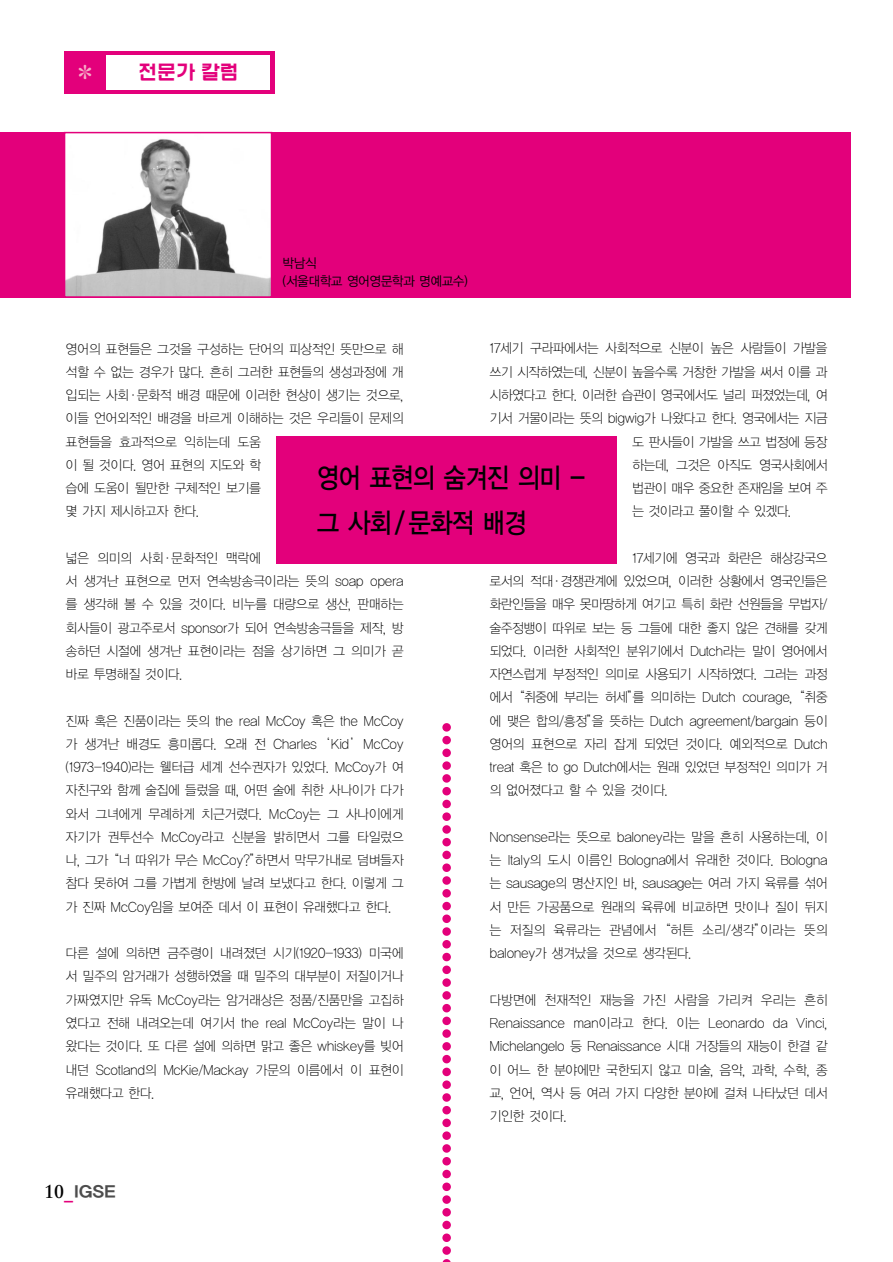
<style>
.page{position:relative;width:893px;height:1262px;background:#fff}
.page>*{position:absolute;margin:0;border:0;box-sizing:border-box;transform-origin:0 0}
.t1{font:27.6px/45px "YGO13";letter-spacing:-.105em;color:#000;scale:.87 1}
.t2{font:700 20.4px "HY Wul Nun";color:#e3007b;scale:.95 1}
.t3{font:15.6px "YGO15";color:#4d4d4d;scale:1.11 1}
.t4{font:13.35px/23.2px "YGO11";letter-spacing:-.1em;color:#000;text-align:justify;scale:.95 1}
.t5{font:13.05px/18px "YGO12";letter-spacing:-.1em;color:#000;scale:.95 1}
.s1{font-family:"Classical Garamond BT";font-size:18.9px;color:#000}
.s2{font-family:"Classical Garamond BT";font-size:18.9px;color:#e3007b}
</style>
<div class="page">
<div style="left:0;top:132px;width:850px;height:166px;background:#e3007b"></div>
<div style="left:64px;top:51px;width:210px;height:43px;background:#e3007b"></div>
<div style="left:106px;top:55px;width:164px;height:34px;background:#fff"></div>
<div style="left:276px;top:436px;width:341px;height:127px;background:#e3007b"></div>
<img style="left:67px;top:135px;width:202px;height:160px">
<div style="left:64px;top:132px;width:208px;height:166px;border:2px solid #e3007b"></div>
<div style="left:442px;top:723px;width:9px;height:8px;background:#e3007b;border-radius:50%"></div>
<div style="left:442px;top:736px;width:9px;height:8px;background:#e3007b;border-radius:50%"></div>
<div style="left:442px;top:748px;width:9px;height:9px;background:#e3007b;border-radius:50%"></div>
<div style="left:442px;top:761px;width:9px;height:9px;background:#e3007b;border-radius:50%"></div>
<div style="left:442px;top:774px;width:9px;height:8px;background:#e3007b;border-radius:50%"></div>
<div style="left:442px;top:787px;width:9px;height:8px;background:#e3007b;border-radius:50%"></div>
<svg style="left:442px;top:799px;width:9px;height:9px"></svg>
<div style="left:442px;top:812px;width:9px;height:9px;background:#e3007b;border-radius:50%"></div>
<div style="left:442px;top:825px;width:9px;height:8px;background:#e3007b;border-radius:50%"></div>
<div style="left:442px;top:838px;width:9px;height:8px;background:#e3007b;border-radius:50%"></div>
<svg style="left:442px;top:850px;width:9px;height:9px"></svg>
<div style="left:442px;top:863px;width:9px;height:9px;background:#e3007b;border-radius:50%"></div>
<div style="left:442px;top:876px;width:9px;height:8px;background:#e3007b;border-radius:50%"></div>
<div style="left:442px;top:889px;width:9px;height:8px;background:#e3007b;border-radius:50%"></div>
<svg style="left:442px;top:901px;width:9px;height:9px"></svg>
<div style="left:442px;top:914px;width:9px;height:9px;background:#e3007b;border-radius:50%"></div>
<div style="left:442px;top:927px;width:9px;height:8px;background:#e3007b;border-radius:50%"></div>
<div style="left:442px;top:940px;width:9px;height:8px;background:#e3007b;border-radius:50%"></div>
<svg style="left:442px;top:952px;width:9px;height:9px"></svg>
<div style="left:442px;top:965px;width:9px;height:9px;background:#e3007b;border-radius:50%"></div>
<div style="left:442px;top:978px;width:9px;height:8px;background:#e3007b;border-radius:50%"></div>
<div style="left:442px;top:991px;width:9px;height:8px;background:#e3007b;border-radius:50%"></div>
<div style="left:442px;top:1004px;width:9px;height:8px;background:#e3007b;border-radius:50%"></div>
<div style="left:442px;top:1016px;width:9px;height:9px;background:#e3007b;border-radius:50%"></div>
<div style="left:442px;top:1029px;width:9px;height:8px;background:#e3007b;border-radius:50%"></div>
<div style="left:442px;top:1042px;width:9px;height:8px;background:#e3007b;border-radius:50%"></div>
<svg style="left:442px;top:1054px;width:9px;height:9px"></svg>
<svg style="left:442px;top:1067px;width:9px;height:9px"></svg>
<div style="left:442px;top:1080px;width:9px;height:9px;background:#e3007b;border-radius:50%"></div>
<div style="left:442px;top:1093px;width:9px;height:8px;background:#e3007b;border-radius:50%"></div>
<div style="left:442px;top:1106px;width:9px;height:8px;background:#e3007b;border-radius:50%"></div>
<div style="left:442px;top:1118px;width:9px;height:9px;background:#e3007b;border-radius:50%"></div>
<div style="left:442px;top:1131px;width:9px;height:8px;background:#e3007b;border-radius:50%"></div>
<div style="left:442px;top:1144px;width:9px;height:8px;background:#e3007b;border-radius:50%"></div>
<div style="left:442px;top:1157px;width:9px;height:8px;background:#e3007b;border-radius:50%"></div>
<svg style="left:442px;top:1169px;width:9px;height:9px"></svg>
<div style="left:442px;top:1182px;width:9px;height:9px;background:#e3007b;border-radius:50%"></div>
<div style="left:442px;top:1195px;width:9px;height:8px;background:#e3007b;border-radius:50%"></div>
<div style="left:442px;top:1208px;width:9px;height:8px;background:#e3007b;border-radius:50%"></div>
<svg style="left:442px;top:1220px;width:9px;height:9px"></svg>
<div style="left:442px;top:1233px;width:9px;height:9px;background:#e3007b;border-radius:50%"></div>
<div style="left:442px;top:1246px;width:9px;height:8px;background:#e3007b;border-radius:50%"></div>
<svg style="left:443px;top:1259px;width:7px;height:2px"></svg>
<h2 class="t2" style="left:138px;top:64px;width:108px">전문가 칼럼</h2>
<p class="t5" style="left:282px;top:255px;width:197px">박남식<br>(서울대학교 영어영문학과 명예교수)</p>
<p class="t4" style="left:489px;top:338px;width:358px">17세기 구라파에서는 사회적으로 신분이 높은 사람들이 가발을</p>
<p class="t4" style="left:489px;top:361px;width:358px">쓰기 시작하였는데, 신분이 높을수록 거창한 가발을 써서 이를 과</p>
<p class="t4" style="left:489px;top:384px;width:358px">시하였다고 한다. 이러한 습관이 영국에서도 널리 퍼졌었는데, 여</p>
<p class="t4" style="left:489px;top:407px;width:358px">기서 거물이라는 뜻의 bigwig가 나왔다고 한다. 영국에서는 지금</p>
<p class="t4" style="left:632px;top:431px;width:208px">도 판사들이 가발을 쓰고 법정에 등장</p>
<p class="t4" style="left:632px;top:454px;width:208px">하는데, 그것은 아직도 영국사회에서</p>
<p class="t4" style="left:632px;top:477px;width:208px">법관이 매우 중요한 존재임을 보여 주</p>
<p class="t4" style="left:632px;top:500px;width:169px">는 것이라고 풀이할 수 있겠다.</p>
<p class="t4" style="left:489px;top:547px;width:358px;text-indent:143px">17세기에 영국과 화란은 해상강국으 로서의 적대∙경쟁관계에 있었으며, 이러한 상황에서 영국인들은 화란인들을 매우 못마땅하게 여기고 특히 화란 선원들을 무법자/ 술주정뱅이 따위로 보는 등 그들에 대한 좋지 않은 견해를 갖게 되었다. 이러한 사회적인 분위기에서 Dutch라는 말이 영어에서 자연스럽게 부정적인 의미로 사용되기 시작하였다. 그러는 과정 에서“취중에 부리는 허세”를 의미하는 Dutch courage, “취중 에 맺은 합의/흥정”을 뜻하는 Dutch agreement/bargain 등이 영어의 표현으로 자리 잡게 되었던 것이다. 예외적으로 Dutch treat 혹은 to go Dutch에서는 원래 있었던 부정적인 의미가 거 의 없어졌다고 할 수 있을 것이다.</p>
<p class="t4" style="left:489px;top:826px;width:358px">Nonsense라는 뜻으로 baloney라는 말을 흔히 사용하는데, 이 는 Italy의 도시 이름인 Bologna에서 유래한 것이다. Bologna 는 sausage의 명산지인 바, sausage는 여러 가지 육류를 섞어 서 만든 가공품으로 원래의 육류에 비교하면 맛이나 질이 뒤지 는 저질의 육류라는 관념에서“허튼 소리/생각”이라는 뜻의 baloney가 생겨났을 것으로 생각된다.</p>
<p class="t4" style="left:489px;top:989px;width:358px">다방면에 천재적인 재능을 가진 사람을 가리켜 우리는 흔히 Renaissance man이라고 한다. 이는 Leonardo da Vinci, Michelangelo 등 Renaissance 시대 거장들의 재능이 한결 같 이 어느 한 분야에만 국한되지 않고 미술, 음악, 과학, 수학, 종 교, 언어, 역사 등 여러 가지 다양한 분야에 걸쳐 나타났던 데서 기인한 것이다.</p>
<p class="t4" style="left:65px;top:338px;width:358px;text-align:left">영어의 표현들은 그것을 구성하는 단어의 피상적인 뜻만으로 해 석할 수 없는 경우가 많다. 흔히 그러한 표현들의 생성과정에 개 입되는 사회∙문화적 배경 때문에 이러한 현상이 생기는 것으로, 이들 언어외적인 배경을 바르게 이해하는 것은 우리들이 문제의 표현들을 효과적으로 익히는데 도움<br>이 될 것이다. 영어 표현의 지도와 학<br>습에 도움이 될만한 구체적인 보기를<br>몇 가지 제시하고자 한다.</p>
<p class="t4" style="left:65px;top:547px;width:358px;text-align:left">넓은 의미의 사회∙문화적인 맥락에<br>서 생겨난 표현으로 먼저 연속방송극이라는 뜻의 soap opera 를 생각해 볼 수 있을 것이다. 비누를 대량으로 생산, 판매하는 회사들이 광고주로서 sponsor가 되어 연속방송극들을 제작, 방 송하던 시절에 생겨난 표현이라는 점을 상기하면 그 의미가 곧 바로 투명해질 것이다.</p>
<p class="t4" style="left:65px;top:710px;width:358px">진짜 혹은 진품이라는 뜻의 the real McCoy 혹은 the McCoy 가 생겨난 배경도 흥미롭다. 오래 전 Charles ‘Kid’McCoy (1973-1940)라는 웰터급 세계 선수권자가 있었다. McCoy가 여 자친구와 함께 술집에 들렀을 때, 어떤 술에 취한 사나이가 다가 와서 그녀에게 무례하게 치근거렸다. McCoy는 그 사나이에게 자기가 권투선수 McCoy라고 신분을 밝히면서 그를 타일렀으 나, 그가“너 따위가 무슨 McCoy?”하면서 막무가내로 덤벼들자 참다 못하여 그를 가볍게 한방에 날려 보냈다고 한다. 이렇게 그 가 진짜 McCoy임을 보여준 데서 이 표현이 유래했다고 한다.</p>
<p class="t4" style="left:65px;top:942px;width:358px">다른 설에 의하면 금주령이 내려졌던 시기(1920-1933) 미국에 서 밀주의 암거래가 성행하였을 때 밀주의 대부분이 저질이거나 가짜였지만 유독 McCoy라는 암거래상은 정품/진품만을 고집하 였다고 전해 내려오는데 여기서 the real McCoy라는 말이 나 왔다는 것이다. 또 다른 설에 의하면 맑고 좋은 whiskey를 빚어 내던 Scotland의 McKie/Mackay 가문의 이름에서 이 표현이 유래했다고 한다.</p>
<h1 class="t1" style="left:316px;top:456px;width:311px">영어 표현의 숨겨진 의미 - 그 사회/문화적 배경</h1>
<p class="t3" style="left:44px;top:1184px;width:67px"><span class="s1">10</span><span class="s2">_</span>IGSE</p>
</div>
